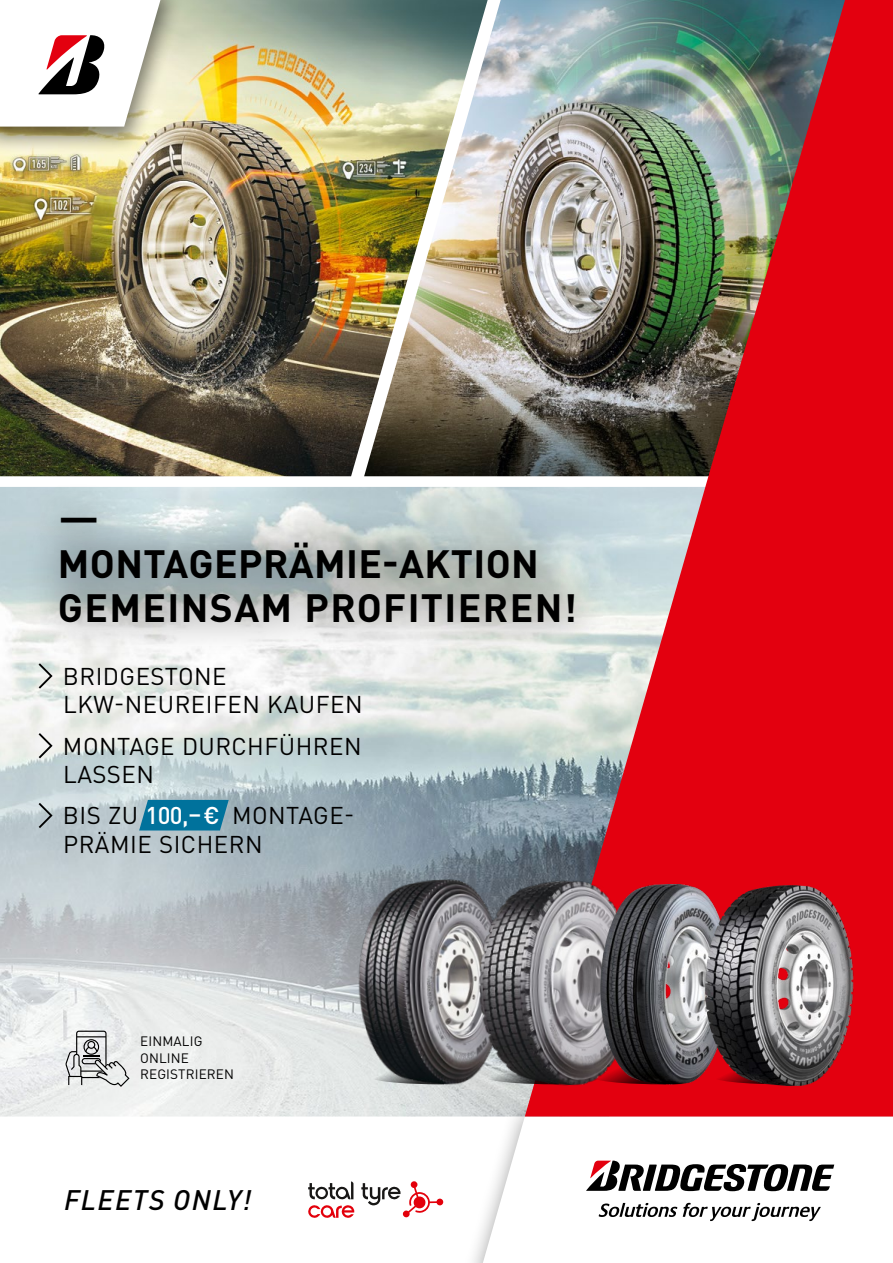
<style>
.page{position:relative;width:893px;height:1263px;background:#fff}
.page>*{position:absolute;margin:0;border:0;box-sizing:border-box;transform-origin:0 0}
.t1{font:700 39px/44.2px "DIN Pro";letter-spacing:.025em;color:#000}
.t2{font:italic 500 27.9px "DIN Pro";letter-spacing:.05em;color:#000}
.t3{font:24px/28.5px "DIN Pro";letter-spacing:.02em;color:#000}
.t4{font:13.5px/16.5px "DIN Pro";letter-spacing:.01em;color:#000}
.s1{font-weight:500;color:#fff}
</style>
<div class="page">
<img style="left:0;top:487px;width:525px;height:629px">
<img style="left:488px;top:0;width:37px;height:476px">
<img style="left:0;top:0;width:488px;height:476px">
<div style="left:463px;top:1098px;width:430px;height:165px;background:#000;opacity:.34"></div>
<svg style="left:483px;top:1116px;width:410px;height:147px"></svg>
<img style="left:525px;top:0;width:368px;height:1116px">
<div style="left:0;top:0;width:184px;height:154px;background:#000;opacity:.5"></div>
<svg style="left:0;top:0;width:160px;height:127px"></svg>
<svg style="left:308px;top:1181px;width:46px;height:37px"></svg>
<svg style="left:361px;top:1181px;width:82px;height:36px"></svg>
<div style="left:24px;top:506px;width:586px;height:153px;background:#000;opacity:.27"></div>
<div style="left:26px;top:480px;width:106px;height:80px;background:#000;opacity:.3"></div>
<svg style="left:65px;top:1031px;width:65px;height:56px"></svg>
<svg style="left:586px;top:1160px;width:248px;height:31px"></svg>
<svg style="left:599px;top:1203px;width:78px;height:14px"></svg>
<svg style="left:683px;top:1203px;width:138px;height:18px"></svg>
<img style="left:351px;top:875px;width:115px;height:216px">
<img style="left:466px;top:875px;width:176px;height:224px">
<svg style="left:586px;top:1053px;width:14px;height:31px"></svg>
<img style="left:600px;top:884px;width:102px;height:201px">
<img style="left:702px;top:883px;width:155px;height:205px">
<svg style="left:139px;top:800px;width:90px;height:30px;background:#1179a0"></svg>
<svg style="left:37px;top:661px;width:17px;height:30px"></svg>
<svg style="left:37px;top:731px;width:17px;height:29px"></svg>
<svg style="left:37px;top:801px;width:17px;height:29px"></svg>
<h1 class="t1" style="left:59px;top:495px;width:42px">—</h1>
<h1 class="t1" style="left:58px;top:539px;width:521px">MONTAGEPRÄMIE-AKTION<br>GEMEINSAM PROFITIEREN!</h1>
<p class="t3" style="left:63px;top:660px;width:301px">BRIDGESTONE<br>LKW-NEUREIFEN KAUFEN</p>
<p class="t3" style="left:63px;top:730px;width:300px">MONTAGE DURCHFÜHREN<br>LASSEN</p>
<p class="t3" style="left:63px;top:800px;width:293px">BIS ZU <span class="s1">100,–€</span> MONTAGE-<br>PRÄMIE SICHERN</p>
<p class="t4" style="left:140px;top:1032px;width:95px">EINMALIG<br>ONLINE<br>REGISTRIEREN</p>
<p class="t2" style="left:64px;top:1178px;width:189px">FLEETS ONLY!</p>
</div>
